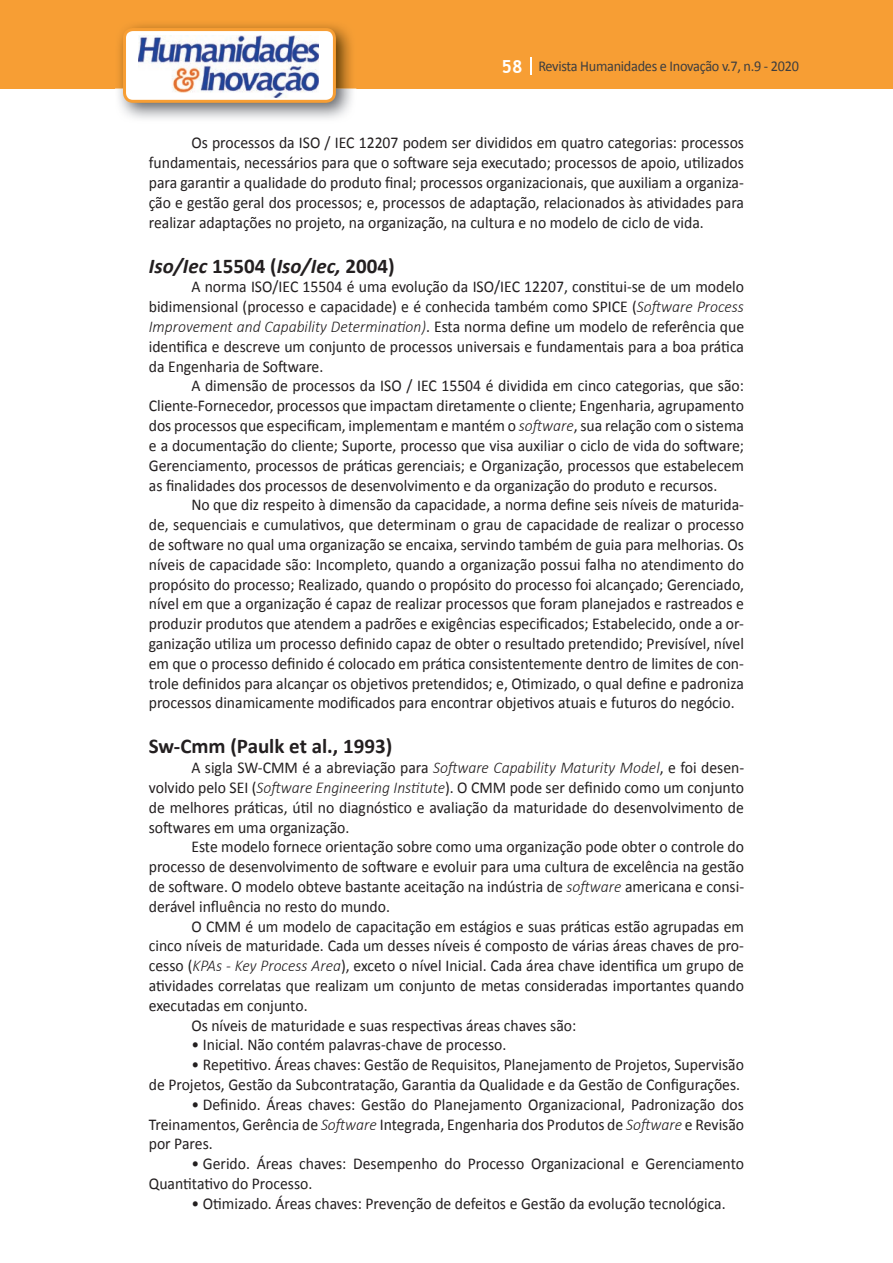
<style>
.page{position:relative;width:893px;height:1263px;background:#fff}
.page>*{position:absolute;margin:0;border:0;box-sizing:border-box;transform-origin:0 0}
.t1{font:italic 700 21px "Calibri";color:#231f20}
.t2{font:700 21px "Calibri";color:#231f20}
.t3{font:16.5px/19.8px "Calibri";color:#231f20;text-align:justify;scale:.95 1}
.t4{font:15px "Calibri";letter-spacing:-.02em;color:#3e3e3f;scale:.95 1}
.s1{font-family:"Trebuchet MS";font-weight:700;font-size:18px;color:#fff}
.s2{font-style:normal}
.s3{font-weight:300;font-style:italic}
</style>
<div class="page">
<div style="left:0;top:0;width:893px;height:88px;background:#f79e34"></div>
<svg style="left:530px;top:57px;width:2px;height:18px"></svg>
<img style="left:115px;top:24px;width:241px;height:95px">
<svg style="left:123px;top:28px;width:213px;height:75px"></svg>
<p class="t4" style="left:501px;top:57px;width:315px"><span class="s1">58</span> Revista Humanidades e Inovação v.7, n.9 - 2020</p>
<p class="t3" style="left:149px;top:133px;width:628px;text-indent:43px">Os processos da ISO / IEC 12207 podem ser divididos em quatro categorias: processos fundamentais, necessários para que o software seja executado; processos de apoio, utilizados para garantir a qualidade do produto final; processos organizacionais, que auxiliam a organiza&shy;ção e gestão geral dos processos; e, processos de adaptação, relacionados às atividades para realizar adaptações no projeto, na organização, na cultura e no modelo de ciclo de vida.</p>
<p class="t1" style="left:149px;top:252px;width:247px">Iso/Iec <span class="s2">15504 (</span>Iso/Iec, <span class="s2">2004)</span></p>
<p class="t3" style="left:149px;top:277px;width:628px;text-indent:43px">A norma ISO/IEC 15504 é uma evolução da ISO/IEC 12207, constitui-se de um modelo bidimensional (processo e capacidade) e é conhecida também como SPICE (<span class="s3">Software Process Improvement and Capability Determination)</span>. Esta norma define um modelo de referência que identifica e descreve um conjunto de processos universais e fundamentais para a boa prática da Engenharia de Software.</p>
<p class="t3" style="left:149px;top:376px;width:628px;text-indent:43px">A dimensão de processos da ISO / IEC 15504 é dividida em cinco categorias, que são:<br>Cliente-Fornecedor, processos que impactam diretamente o cliente; Engenharia, agrupamento dos processos que especificam, implementam e mantém o <span class="s3">software</span>, sua relação com o sistema e a documentação do cliente; Suporte, processo que visa auxiliar o ciclo de vida do software; Gerenciamento, processos de práticas gerenciais; e Organização, processos que estabelecem as finalidades dos processos de desenvolvimento e da organização do produto e recursos.</p>
<p class="t3" style="left:149px;top:495px;width:628px;text-indent:43px">No que diz respeito à dimensão da capacidade, a norma define seis níveis de maturida&shy;de, sequenciais e cumulativos, que determinam o grau de capacidade de realizar o processo de software no qual uma organização se encaixa, servindo também de guia para melhorias. Os níveis de capacidade são: Incompleto, quando a organização possui falha no atendimento do propósito do processo; Realizado, quando o propósito do processo foi alcançado; Gerenciado, nível em que a organização é capaz de realizar processos que foram planejados e rastreados e produzir produtos que atendem a padrões e exigências especificados; Estabelecido, onde a or&shy;ganização utiliza um processo definido capaz de obter o resultado pretendido; Previsível, nível em que o processo definido é colocado em prática consistentemente dentro de limites de con&shy;trole definidos para alcançar os objetivos pretendidos; e, Otimizado, o qual define e padroniza processos dinamicamente modificados para encontrar objetivos atuais e futuros do negócio.</p>
<p class="t2" style="left:149px;top:733px;width:245px">Sw-Cmm (Paulk et al., 1993)</p>
<p class="t3" style="left:149px;top:758px;width:628px;text-indent:43px">A sigla SW-CMM é a abreviação para <span class="s3">Software Capability Maturity Model</span>, e foi desen&shy;volvido pelo SEI (<span class="s3">Software Engineering Institute</span>). O CMM pode ser definido como um conjunto de melhores práticas, útil no diagnóstico e avaliação da maturidade do desenvolvimento de softwares em uma organização.</p>
<p class="t3" style="left:149px;top:837px;width:628px;text-indent:43px">Este modelo fornece orientação sobre como uma organização pode obter o controle do processo de desenvolvimento de software e evoluir para uma cultura de excelência na gestão de software. O modelo obteve bastante aceitação na indústria de <span class="s3">software</span> americana e consi&shy;derável influência no resto do mundo.</p>
<p class="t3" style="left:191px;top:916px;width:583px">O CMM é um modelo de capacitação em estágios e suas práticas estão agrupadas em</p>
<p class="t3" style="left:149px;top:936px;width:628px">cinco níveis de maturidade. Cada um desses níveis é composto de várias áreas chaves de pro-</p>
<p class="t3" style="left:149px;top:956px;width:628px">cesso (<span class="s3">KPAs - Key Process Area</span>), exceto o nível Inicial. Cada área chave identifica um grupo de</p>
<p class="t3" style="left:149px;top:976px;width:628px">atividades correlatas que realizam um conjunto de metas consideradas importantes quando</p>
<p class="t3" style="left:149px;top:995px;width:169px">executadas em conjunto.</p>
<p class="t3" style="left:191px;top:1015px;width:407px">Os níveis de maturidade e suas respectivas áreas chaves são:</p>
<p class="t3" style="left:191px;top:1035px;width:333px">• Inicial. Não contém palavras-chave de processo.</p>
<p class="t3" style="left:149px;top:1055px;width:628px;text-align:right">• Repetitivo. Áreas chaves: Gestão de Requisitos, Planejamento de Projetos, Supervisão<br>de Projetos, Gestão da Subcontratação, Garantia da Qualidade e da Gestão de Configurações.</p>
<p class="t3" style="left:149px;top:1094px;width:628px;text-indent:43px">• Definido. Áreas chaves: Gestão do Planejamento Organizacional, Padronização dos Treinamentos, Gerência de <span class="s3">Software</span> Integrada, Engenharia dos Produtos de <span class="s3">Software</span> e Revisão por Pares.</p>
<p class="t3" style="left:149px;top:1154px;width:628px;text-indent:43px">• Gerido. Áreas chaves: Desempenho do Processo Organizacional e Gerenciamento<br>Quantitativo do Processo.</p>
<p class="t3" style="left:191px;top:1193px;width:564px">• Otimizado. Áreas chaves: Prevenção de defeitos e Gestão da evolução tecnológica.</p>
</div>
